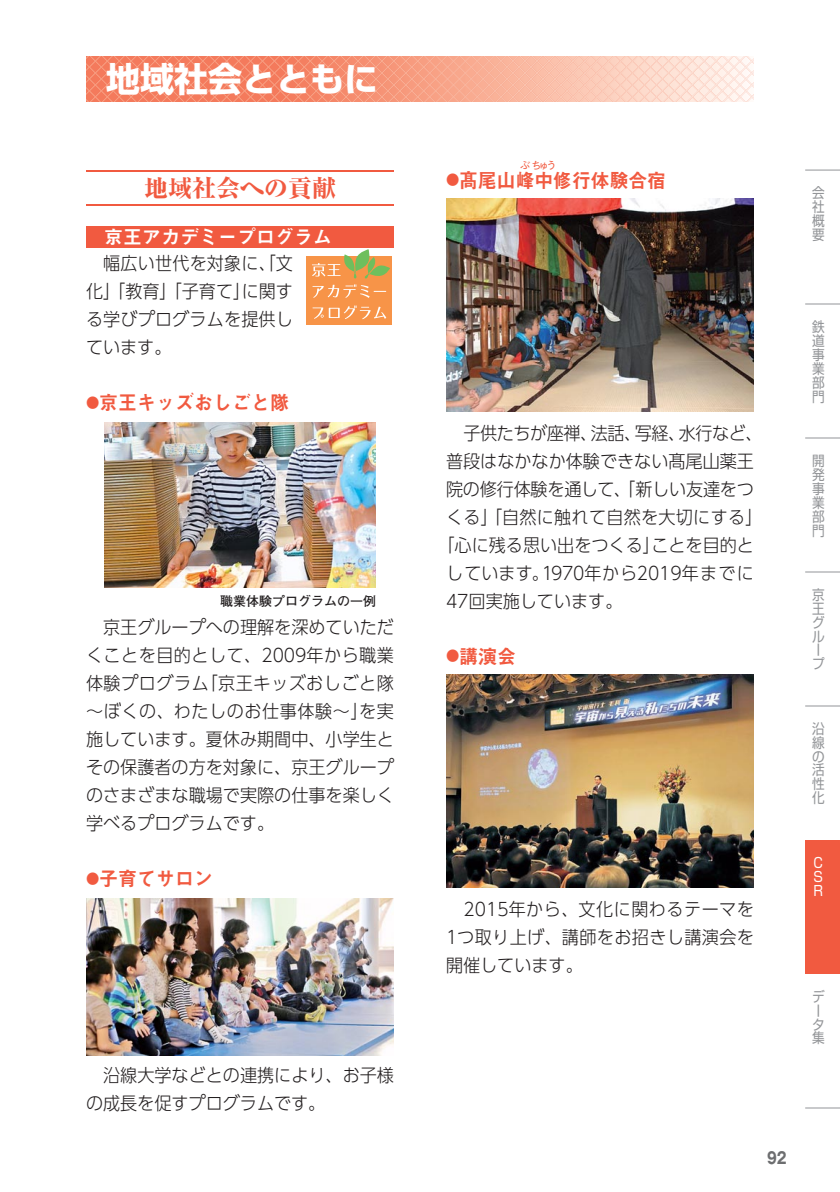
<style>
.page{position:relative;width:840px;height:1192px;background:#fff}
.page>*{position:absolute;margin:0;border:0;box-sizing:border-box;transform-origin:0 0}
.t1{font:700 34px "UD Shin Go Pr 6 N";color:#fff}
.t2{font:800 24px "Ryumin Pr 6 N";color:#f15a40}
.t3{font:20px "Midashi Go Pr 6 N MB31";color:#f15a40;scale:.95 1}
.t4{font:20px "Midashi Go Pr 6 N MB31";color:#f15a40;scale:.94 1}
.t5{font:19px "Midashi Go Pr 6 N MB31";color:#fff}
.t6{font:300 18px/28px "UD Shin Go Pr 6 N";color:#231f20;text-align:justify;scale:.95 1}
.t7{font:300 18px "UD Shin Go Pr 6 N";letter-spacing:-.025em;color:#231f20;scale:.95 1}
.t8{font:700 16px "Gothic MB101 Pr 6 N";color:#6d6e70;scale:.8 1}
.t9{font:14px/14px "Shin Go Pr 6 Regular 90 pv RKSJ V";color:#939598;text-align:justify;scale:.9 1}
.t10{font:14px/14px "Shin Go Pr 6 Regular 90 pv RKSJ V";color:#fff;text-align:justify;scale:.9 1}
.t11{font:700 13px "Futo Go B101 Pr 6 N";color:#231f20}
.t12{font:10px "Midashi Go Pr 6 N MB31";color:#f15a40}
.s1{font-size:14px}
</style>
<div class="page">
<div style="left:805px;top:840px;width:35px;height:134px;background:#f15a40"></div>
<hr style="left:805px;top:572px;width:35px;height:1px;background:#939598">
<hr style="left:805px;top:706px;width:35px;height:1px;background:#939598">
<hr style="left:805px;top:304px;width:35px;height:1px;background:#939598">
<hr style="left:805px;top:170px;width:35px;height:1px;background:#939598">
<hr style="left:805px;top:438px;width:35px;height:1px;background:#939598">
<hr style="left:805px;top:1108px;width:35px;height:1px;background:#939598">
<hr style="left:86px;top:170px;width:308px;height:2px;background:#f15a40">
<hr style="left:86px;top:204px;width:308px;height:2px;background:#f15a40">
<img style="left:446px;top:674px;width:308px;height:214px">
<img style="left:446px;top:198px;width:308px;height:214px">
<div style="left:86px;top:226px;width:308px;height:22px;background:#f15a40"></div>
<div style="left:306px;top:257px;width:86px;height:68px;background:#f79448"></div>
<svg style="left:313px;top:306px;width:73px;height:13px"></svg>
<svg style="left:312px;top:249px;width:78px;height:49px"></svg>
<img style="left:104px;top:422px;width:272px;height:166px">
<img style="left:380px;top:56px;width:4px;height:46px">
<img style="left:384px;top:56px;width:12px;height:46px">
<img style="left:396px;top:56px;width:12px;height:46px">
<img style="left:408px;top:56px;width:12px;height:46px">
<img style="left:420px;top:56px;width:12px;height:46px">
<img style="left:432px;top:56px;width:12px;height:46px">
<img style="left:444px;top:56px;width:12px;height:46px">
<img style="left:456px;top:56px;width:12px;height:46px">
<img style="left:468px;top:56px;width:12px;height:46px">
<img style="left:480px;top:56px;width:12px;height:46px">
<img style="left:492px;top:56px;width:11px;height:46px">
<img style="left:503px;top:56px;width:12px;height:46px">
<img style="left:515px;top:56px;width:12px;height:46px">
<img style="left:527px;top:56px;width:12px;height:46px">
<img style="left:539px;top:56px;width:12px;height:46px">
<img style="left:551px;top:56px;width:12px;height:46px">
<img style="left:563px;top:56px;width:12px;height:46px">
<img style="left:575px;top:56px;width:12px;height:46px">
<img style="left:587px;top:56px;width:12px;height:46px">
<img style="left:599px;top:56px;width:12px;height:46px">
<img style="left:611px;top:56px;width:12px;height:46px">
<img style="left:623px;top:56px;width:12px;height:46px">
<img style="left:635px;top:56px;width:12px;height:46px">
<img style="left:647px;top:56px;width:12px;height:46px">
<img style="left:659px;top:56px;width:12px;height:46px">
<img style="left:671px;top:56px;width:12px;height:46px">
<img style="left:683px;top:56px;width:11px;height:46px">
<img style="left:706px;top:56px;width:12px;height:2px">
<img style="left:718px;top:56px;width:12px;height:2px">
<img style="left:730px;top:56px;width:20px;height:2px">
<img style="left:694px;top:58px;width:60px;height:44px">
<img style="left:368px;top:56px;width:12px;height:46px">
<img style="left:356px;top:56px;width:12px;height:46px">
<img style="left:344px;top:56px;width:12px;height:46px">
<img style="left:332px;top:56px;width:12px;height:46px">
<img style="left:320px;top:56px;width:12px;height:46px">
<img style="left:308px;top:56px;width:12px;height:46px">
<img style="left:296px;top:56px;width:12px;height:46px">
<img style="left:284px;top:56px;width:12px;height:46px">
<img style="left:272px;top:56px;width:12px;height:46px">
<img style="left:260px;top:56px;width:12px;height:46px">
<img style="left:248px;top:56px;width:12px;height:46px">
<img style="left:236px;top:56px;width:12px;height:46px">
<img style="left:224px;top:56px;width:12px;height:46px">
<img style="left:213px;top:56px;width:11px;height:46px">
<img style="left:201px;top:56px;width:12px;height:46px">
<img style="left:189px;top:56px;width:12px;height:46px">
<img style="left:177px;top:56px;width:12px;height:46px">
<img style="left:165px;top:56px;width:12px;height:46px">
<img style="left:153px;top:56px;width:12px;height:46px">
<img style="left:86px;top:56px;width:67px;height:46px">
<img style="left:86px;top:56px;width:55px;height:39px">
<img style="left:86px;top:56px;width:43px;height:27px">
<img style="left:86px;top:56px;width:31px;height:15px">
<img style="left:86px;top:56px;width:19px;height:3px">
<img style="left:86px;top:898px;width:308px;height:158px">
<h1 class="t1" style="left:106px;top:66px;width:273px">地域社会とともに</h1>
<h2 class="t2" style="left:144px;top:179px;width:193px">地域社会への貢献</h2>
<p class="t5" style="left:104px;top:230px;width:229px">京王アカデミープログラム</p>
<p class="t6" style="left:86px;top:252px;width:219px">　幅広い世代を対象に、「文化」「教育」「子育て」に関する学びプログラムを提供しています。</p>
<p class="t3" style="left:86px;top:395px;width:216px"><span class="s1">●</span>京王キッズおしごと隊</p>
<p class="t11" style="left:220px;top:597px;width:157px">職業体験プログラムの一例</p>
<p class="t6" style="left:86px;top:616px;width:326px">　京王グループへの理解を深めていただくことを目的として、2009年から職業体験プログラム「京王キッズおしごと隊～ぼくの、わたしのお仕事体験～」を実施しています。夏休み期間中、小学生とその保護者の方を対象に、京王グループのさまざまな職場で実際の仕事を楽しく学べるプログラムです。</p>
<p class="t3" style="left:86px;top:871px;width:136px"><span class="s1">●</span>子育てサロン</p>
<p class="t6" style="left:86px;top:1064px;width:326px">　沿線大学などとの連携により、お子様の成長を促すプログラムです。</p>
<p class="t12" style="left:520px;top:161px;width:38px">ぶちゅう</p>
<p class="t4" style="left:446px;top:173px;width:236px"><span class="s1">●</span>髙尾山峰中修行体験合宿</p>
<p class="t7" style="left:463px;top:426px;width:316px">子供たちが座禅、法話、写経、水行など、</p>
<p class="t6" style="left:446px;top:449px;width:326px">普段はなかなか体験できない髙尾山薬王</p>
<p class="t6" style="left:446px;top:477px;width:326px">院の修行体験を通して、「新しい友達をつ</p>
<p class="t6" style="left:446px;top:505px;width:335px">くる」「自然に触れて自然を大切にする」</p>
<p class="t6" style="left:437px;top:533px;width:335px">「心に残る思い出をつくる」ことを目的と</p>
<p class="t6" style="left:446px;top:561px;width:326px">しています。1970年から2019年までに</p>
<p class="t6" style="left:446px;top:589px;width:187px">47回実施しています。</p>
<p class="t3" style="left:446px;top:649px;width:75px"><span class="s1">●</span>講演会</p>
<p class="t6" style="left:446px;top:897px;width:326px">　2015年から、文化に関わるテーマを1つ取り上げ、講師をお招きし講演会を開催しています。</p>
<p class="t9" style="left:812px;top:188px;width:15px">会社概要</p>
<p class="t9" style="left:812px;top:322px;width:15px">鉄道事業部門</p>
<p class="t9" style="left:812px;top:456px;width:15px">開発事業部門</p>
<p class="t9" style="left:812px;top:590px;width:15px;text-align:left">京王グループ</p>
<p class="t9" style="left:812px;top:724px;width:15px">沿線の活性化</p>
<p class="t10" style="left:814px;top:858px;width:12px">C S R</p>
<p class="t9" style="left:812px;top:992px;width:15px;text-align:left">データ集</p>
<p class="t8" style="left:767px;top:1152px;width:26px">92</p>
</div>
